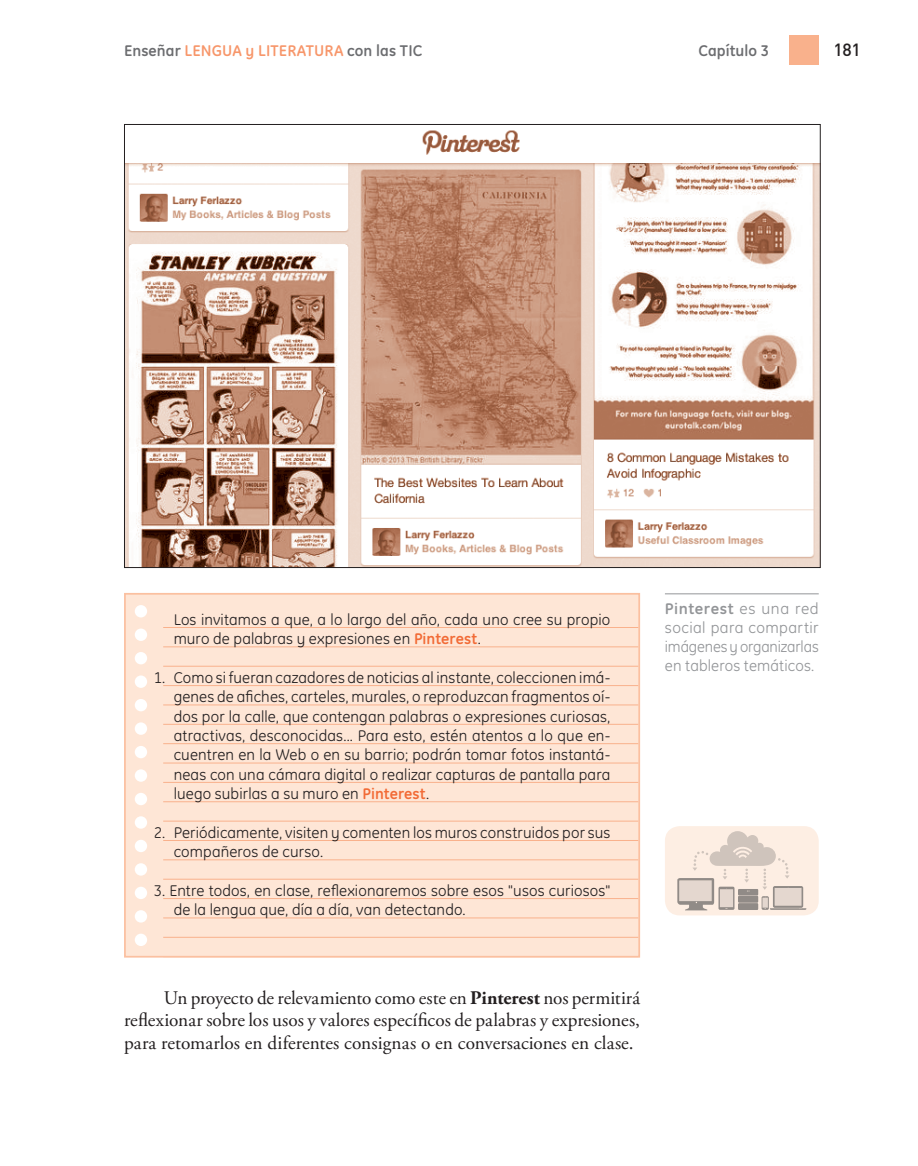
<style>
.page{position:relative;width:918px;height:1166px;background:#fff}
.page>*{position:absolute;margin:0;border:0;box-sizing:border-box;transform-origin:0 0}
.t1{font:19.25px/22.8px "Adobe Garamond Pro";letter-spacing:.005em;color:#231f20;text-align:justify}
.t2{font:500 17.5px "DIN Pro";color:#231f20}
.t3{font:15.75px/19.2px "GE Inspira";letter-spacing:.01em;color:#231f20}
.t4{font:15.75px/18.9px "GE Inspira";letter-spacing:.01em;color:#939598;text-align:justify}
.t5{font:700 15.75px "GE Inspira";letter-spacing:.01em;color:#f7966a}
.t6{font:700 15.75px "GE Inspira";letter-spacing:.005em;color:#6c6d70}
.s1{color:#6c6d70}
.s2{font-weight:700;color:#f26b36}
.s3{font-weight:700}
</style>
<div class="page">
<div style="left:789px;top:35px;width:30px;height:29px;background:#f9b18c"></div>
<div style="left:125px;top:594px;width:514px;height:363px;background:#fee6d6"></div>
<hr style="left:163px;top:627px;width:475px;height:1px;background:#f9b18c">
<hr style="left:163px;top:646px;width:475px;height:1px;background:#f9b18c">
<hr style="left:163px;top:666px;width:475px;height:1px;background:#f9b18c">
<hr style="left:163px;top:685px;width:475px;height:1px;background:#f9b18c">
<hr style="left:163px;top:705px;width:475px;height:1px;background:#f9b18c">
<hr style="left:163px;top:724px;width:475px;height:1px;background:#f9b18c">
<hr style="left:163px;top:743px;width:475px;height:1px;background:#f9b18c">
<hr style="left:163px;top:763px;width:475px;height:1px;background:#f9b18c">
<hr style="left:163px;top:782px;width:475px;height:1px;background:#f9b18c">
<hr style="left:163px;top:801px;width:475px;height:1px;background:#f9b18c">
<hr style="left:163px;top:821px;width:475px;height:1px;background:#f9b18c">
<hr style="left:163px;top:840px;width:475px;height:1px;background:#f9b18c">
<hr style="left:163px;top:859px;width:475px;height:1px;background:#f9b18c">
<hr style="left:163px;top:879px;width:475px;height:1px;background:#f9b18c">
<hr style="left:163px;top:898px;width:475px;height:1px;background:#f9b18c">
<hr style="left:163px;top:917px;width:475px;height:1px;background:#f9b18c">
<hr style="left:163px;top:937px;width:475px;height:1px;background:#f9b18c">
<div style="left:135px;top:628px;width:12px;height:13px;background:#fff;border-radius:50%"></div>
<div style="left:135px;top:605px;width:12px;height:12px;background:#fff;border-radius:50%"></div>
<div style="left:135px;top:652px;width:12px;height:12px;background:#fff;border-radius:50%"></div>
<div style="left:135px;top:675px;width:12px;height:13px;background:#fff;border-radius:50%"></div>
<div style="left:135px;top:699px;width:12px;height:12px;background:#fff;border-radius:50%"></div>
<div style="left:135px;top:722px;width:12px;height:13px;background:#fff;border-radius:50%"></div>
<div style="left:135px;top:746px;width:12px;height:12px;background:#fff;border-radius:50%"></div>
<div style="left:135px;top:769px;width:12px;height:13px;background:#fff;border-radius:50%"></div>
<div style="left:135px;top:793px;width:12px;height:12px;background:#fff;border-radius:50%"></div>
<div style="left:135px;top:816px;width:12px;height:13px;background:#fff;border-radius:50%"></div>
<div style="left:135px;top:840px;width:12px;height:12px;background:#fff;border-radius:50%"></div>
<div style="left:135px;top:863px;width:12px;height:12px;background:#fff;border-radius:50%"></div>
<div style="left:135px;top:887px;width:12px;height:12px;background:#fff;border-radius:50%"></div>
<div style="left:135px;top:910px;width:12px;height:12px;background:#fff;border-radius:50%"></div>
<div style="left:135px;top:933px;width:12px;height:13px;background:#fff;border-radius:50%"></div>
<div style="left:124px;top:593px;width:516px;height:364px;border:2px solid #fbc0a0"></div>
<img style="left:126px;top:130px;width:692px;height:436px">
<hr style="left:665px;top:593px;width:154px;height:1px;background:#939598">
<div style="left:665px;top:826px;width:154px;height:89px;background:#fdeee3;border-radius:15px"></div>
<svg style="left:677px;top:831px;width:129px;height:79px"></svg>
<p class="t5" style="left:124px;top:40px;width:300px"><span class="s1">Enseñar</span> LENGUA y LITERATURA <span class="s1">con las TIC</span></p>
<p class="t6" style="left:698px;top:40px;width:72px">Capítulo 3</p>
<p class="t2" style="left:833px;top:38px;width:29px">181</p>
<p class="t3" style="left:174px;top:610px;width:438px">Los invitamos a que, a lo largo del año, cada uno cree su propio muro de palabras y expresiones en <span class="s2">Pinterest</span>.</p>
<p class="t3" style="left:174px;top:668px;width:438px;text-align:justify;text-indent:-20px">1. Como si fueran cazadores de noticias al instante, coleccionen imá&shy;genes de afiches, carteles, murales, o reproduzcan fragmentos oí&shy;dos por la calle, que contengan palabras o expresiones curiosas, atractivas, desconocidas... Para esto, estén atentos a lo que en&shy;cuentren en la Web o en su barrio; podrán tomar fotos instantá&shy;neas con una cámara digital o realizar capturas de pantalla para luego subirlas a su muro en <span class="s2">Pinterest</span>.</p>
<p class="t3" style="left:174px;top:823px;width:438px;text-indent:-20px">2. Periódicamente, visiten y comenten los muros construidos por sus compañeros de curso.</p>
<p class="t3" style="left:174px;top:881px;width:438px;text-indent:-20px">3. Entre todos, en clase, reflexionaremos sobre esos "usos curiosos" de la lengua que, día a día, van detectando.</p>
<p class="t4" style="left:665px;top:599px;width:155px"><span class="s3">Pinterest</span> es una red social para compartir imágenes y organizarlas en tableros temáticos.</p>
<p class="t1" style="left:124px;top:987px;width:517px;text-indent:40px">Un proyecto de relevamiento como este en <span class="s3">Pinterest</span> nos permitirá reflexionar sobre los usos y valores específicos de palabras y expresiones, para retomarlos en diferentes consignas o en conversaciones en clase.</p>
</div>
